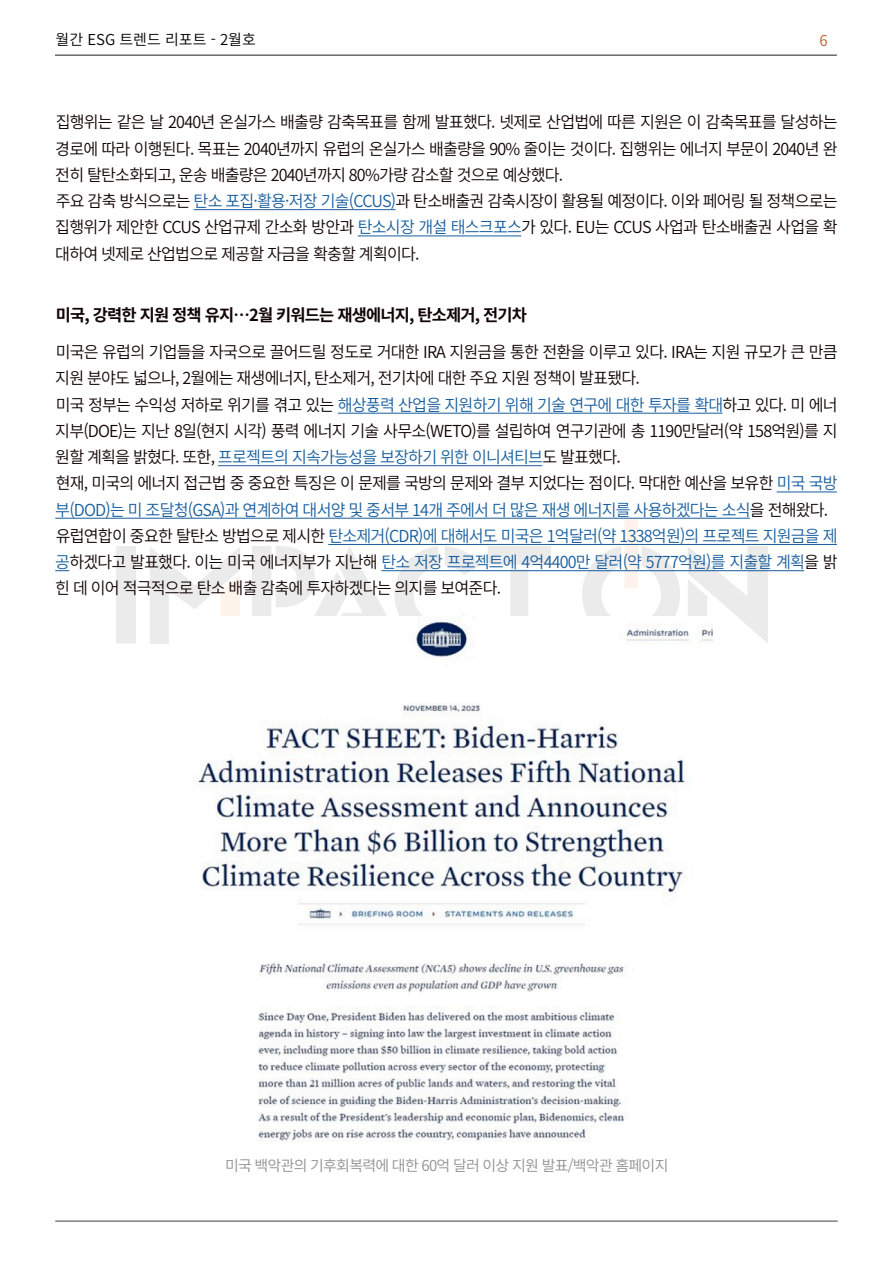
<style>
.page{position:relative;width:893px;height:1263px;background:#fff}
.page>*{position:absolute;margin:0;border:0;box-sizing:border-box;transform-origin:0 0}
.t1{font:16.5px/26.2px "Source Han Sans K";letter-spacing:-.05em;color:#110405;text-align:justify}
.t2{font:16.5px/26.2px "Source Han Sans K";letter-spacing:-.05em;color:#175d9e}
.t3{font:700 16.5px "Source Han Sans K";letter-spacing:-.05em;color:#110405}
.t4{font:15px "Source Han Sans K";letter-spacing:-.05em;color:#919191}
.t5{font:15px "Source Han Sans K";color:#000}
.t6{font:15px "Source Han Sans K";color:#bd5e2e}
.s1{color:#175d9e}
.s2{color:#110405}
</style>
<div class="page">
<hr style="left:55px;top:55px;width:782px;height:1px;background:#231f20">
<hr style="left:338px;top:413px;width:384px;height:1px;background:#175d9e">
<hr style="left:218px;top:465px;width:324px;height:1px;background:#175d9e">
<hr style="left:777px;top:491px;width:60px;height:1px;background:#175d9e">
<hr style="left:55px;top:518px;width:695px;height:1px;background:#175d9e">
<hr style="left:328px;top:544px;width:509px;height:1px;background:#175d9e">
<svg style="left:55px;top:570px;width:14px;height:1px"></svg>
<hr style="left:381px;top:570px;width:423px;height:1px;background:#175d9e">
<hr style="left:194px;top:209px;width:201px;height:1px;background:#175d9e">
<hr style="left:358px;top:235px;width:163px;height:1px;background:#175d9e">
<img style="left:198px;top:617px;width:514px;height:524px">
<hr style="left:55px;top:1221px;width:783px;height:1px;background:#030505">
<p class="t5" style="left:56px;top:31px;width:202px">월간 ESG 트렌드 리포트 - 2월호</p>
<p class="t6" style="left:820px;top:32px;width:10px">6</p>
<p class="t1" style="left:55px;top:110px;width:784px">집행위는 같은 날 2040년 온실가스 배출량 감축목표를 함께 발표했다. 넷제로 산업법에 따른 지원은 이 감축목표를 달성하는 경로에 따라 이행된다. 목표는 2040년까지 유럽의 온실가스 배출량을 90% 줄이는 것이다. 집행위는 에너지 부문이 2040년 완 전히 탈탄소화되고, 운송 배출량은 2040년까지 80%가량 감소할 것으로 예상했다.</p>
<p class="t1" style="left:55px;top:188px;width:784px">주요 감축 방식으로는 <span class="s1">탄소 포집·활용·저장 기술(CCUS)</span>과 탄소배출권 감축시장이 활용될 예정이다. 이와 페어링 될 정책으로는 집행위가 제안한 CCUS 산업규제 간소화 방안과 <span class="s1">탄소시장 개설 태스크포스</span>가 있다. EU는 CCUS 사업과 탄소배출권 사업을 확 대하여 넷제로 산업법으로 제공할 자금을 확충할 계획이다.</p>
<p class="t3" style="left:56px;top:305px;width:473px">미국, 강력한 지원 정책 유지…2월 키워드는 재생에너지, 탄소제거, 전기차</p>
<p class="t1" style="left:55px;top:339px;width:784px">미국은 유럽의 기업들을 자국으로 끌어드릴 정도로 거대한 IRA 지원금을 통한 전환을 이루고 있다. IRA는 지원 규모가 큰 만큼 지원 분야도 넓으나, 2월에는 재생에너지, 탄소제거, 전기차에 대한 주요 지원 정책이 발표됐다.</p>
<p class="t1" style="left:55px;top:392px;width:784px">미국 정부는 수익성 저하로 위기를 겪고 있는 <span class="s1">해상풍력 산업을 지원하기 위해 기술 연구에 대한 투자를 확대</span>하고 있다. 미 에너 지부(DOE)는 지난 8일(현지 시각) 풍력 에너지 기술 사무소(WETO)를 설립하여 연구기관에 총 1190만달러(약 158억원)를 지 원할 계획을 밝혔다. 또한, <span class="s1">프로젝트의 지속가능성을 보장하기 위한 이니셔티브</span>도 발표했다.</p>
<p class="t2" style="left:55px;top:471px;width:784px"><span class="s2">현재, 미국의 에너지 접근법 중 중요한 특징은 이 문제를 국방의 문제와 결부 지었다는 점이다. 막대한 예산을 보유한</span> 미국 국방 부(DOD)는 미 조달청(GSA)과 연계하여 대서양 및 중서부 14개 주에서 더 많은 재생 에너지를 사용하겠다는 소식<span class="s2">을 전해왔다.</span></p>
<p class="t2" style="left:55px;top:523px;width:784px;text-align:justify"><span class="s2">유럽연합이 중요한 탈탄소 방법으로 제시한</span> 탄소제거(CDR)에 대해서도 미국은 1억달러(약 1338억원)의 프로젝트 지원금을 제 공<span class="s2">하겠다고 발표했다. 이는 미국 에너지부가 지난해</span> 탄소 저장 프로젝트에 4억4400만 달러(약 5777억원)를 지출할 계획<span class="s2">을 밝 힌 데 이어 적극적으로 탄소 배출 감축에 투자하겠다는 의지를 보여준다.</span></p>
<p class="t4" style="left:225px;top:1157px;width:445px">미국 백악관의 기후회복력에 대한 60억 달러 이상 지원 발표/백악관 홈페이지</p>
</div>
